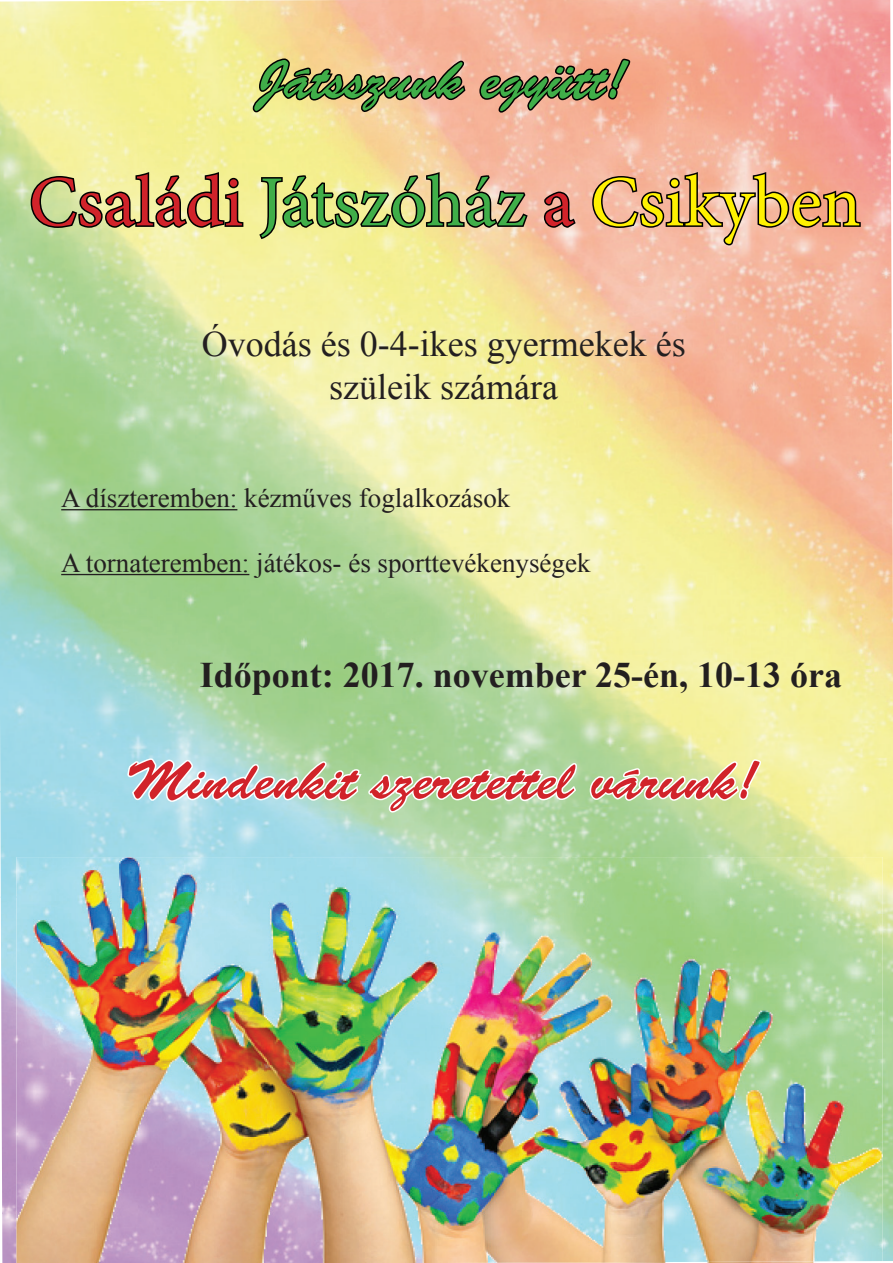
<style>
.page{position:relative;width:893px;height:1263px;background:#fff}
.page>*{position:absolute;margin:0;border:0;box-sizing:border-box;transform-origin:0 0}
.t1{font:72px "Minion Pro";color:#40ae49}
.t2{font:54px "Brush Script Std";color:#d1232a}
.t3{font:54px "Brush Script Std";color:#40ae49}
.t4{font:36px/43.2px "Times New Roman";color:#231f20;text-align:center}
.t5{font:700 36px "Times New Roman";color:#231f20}
.t6{font:27px "Times New Roman";color:#231f20}
.s1{color:#d1232a}
.s2{color:#fff101}
</style>
<div class="page">
<img style="left:153px;top:0;width:740px;height:787px">
<img style="left:0;top:787px;width:893px;height:111px">
<img style="left:883px;top:892px;width:10px;height:369px">
<img style="left:2px;top:1214px;width:14px;height:49px">
<img style="left:0;top:1px;width:158px;height:791px">
<img style="left:1px;top:896px;width:15px;height:318px">
<svg style="left:129px;top:684px;width:449px;height:173px;background:#b4dbbc"></svg>
<svg style="left:588px;top:758px;width:174px;height:44px"></svg>
<img style="left:16px;top:857px;width:867px;height:406px">
<svg style="left:29px;top:170px;width:216px;height:61px;background:#a6a872"></svg>
<svg style="left:257px;top:170px;width:273px;height:71px;background:#b5a774"></svg>
<svg style="left:542px;top:189px;width:36px;height:40px"></svg>
<svg style="left:591px;top:170px;width:271px;height:77px;background:#be8f7e"></svg>
<hr style="left:61px;top:509px;width:176px;height:1px;background:#231f20">
<hr style="left:61px;top:574px;width:188px;height:1px;background:#231f20">
<svg style="left:251px;top:57px;width:216px;height:57px;background:#a78e68"></svg>
<svg style="left:481px;top:57px;width:151px;height:84px;background:#c18d79"></svg>
<h2 class="t3" style="left:256px;top:50px;width:372px">Játsszunk együtt!</h2>
<h1 class="t1" style="left:29px;top:154px;width:833px"><span class="s1">Családi</span> Játszóház <span class="s1">a</span> <span class="s2">Csikyben</span></h1>
<h3 class="t4" style="left:202px;top:322px;width:485px">Óvodás és 0-4-ikes gyermekek és szüleik számára</h3>
<p class="t6" style="left:61px;top:480px;width:451px">A díszteremben: kézműves foglalkozások</p>
<p class="t6" style="left:61px;top:544px;width:531px">A tornateremben: játékos- és sporttevékenységek</p>
<h3 class="t5" style="left:200px;top:650px;width:644px">Időpont: 2017. november 25-én, 10-13 óra</h3>
<h2 class="t2" style="left:127px;top:750px;width:633px">Mindenkit szeretettel várunk!</h2>
</div>
